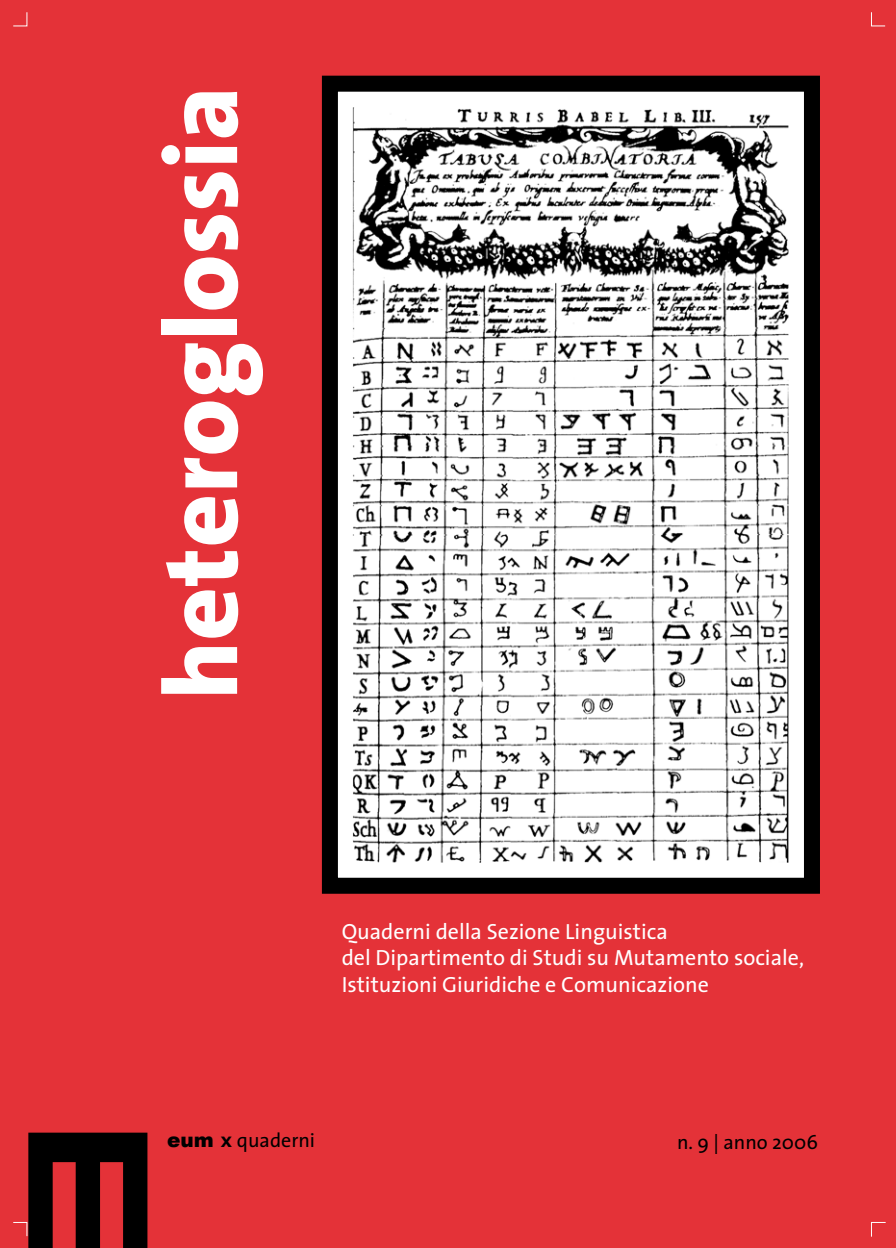
<style>
.page{position:relative;width:896px;height:1248px;background:#fff}
.page>*{position:absolute;margin:0;border:0;box-sizing:border-box;transform-origin:0 0}
.t1{font:800 104px "The Sans";color:#fff}
.t2{font:22px/26.4px "The Sans";color:#fff}
.t3{font:20px "The Sans";color:#000}
.s1{font-family:"Arial";font-weight:900}
.s2{font-family:"The Sans Bold Caps"}
</style>
<div class="page">
<div style="left:0;top:0;width:896px;height:1247px;background:#e43238"></div>
<svg style="left:13px;top:1132px;width:134px;height:115px"></svg>
<img style="left:339px;top:93px;width:464px;height:783px">
<div style="left:322px;top:76px;width:498px;height:817px;border:16px solid #000"></div>
<svg style="left:871px;top:1222px;width:15px;height:15px"></svg>
<svg style="left:13px;top:12px;width:14px;height:14px"></svg>
<svg style="left:871px;top:12px;width:15px;height:14px"></svg>
<p class="t1" style="left:114px;top:700px;width:615px;rotate:-90deg">heteroglossia</p>
<p class="t2" style="left:342px;top:917px;width:464px">Quaderni della Sezione Linguistica<br>del Dipartimento di Studi su Mutamento sociale,<br>Istituzioni Giuridiche e Comunicazione</p>
<p class="t3" style="left:167px;top:1123px;width:149px"><span class="s1">eum</span> <span class="s2">x</span> quaderni</p>
<p class="t3" style="left:677px;top:1125px;width:142px">n. 9 | anno 2006</p>
</div>
